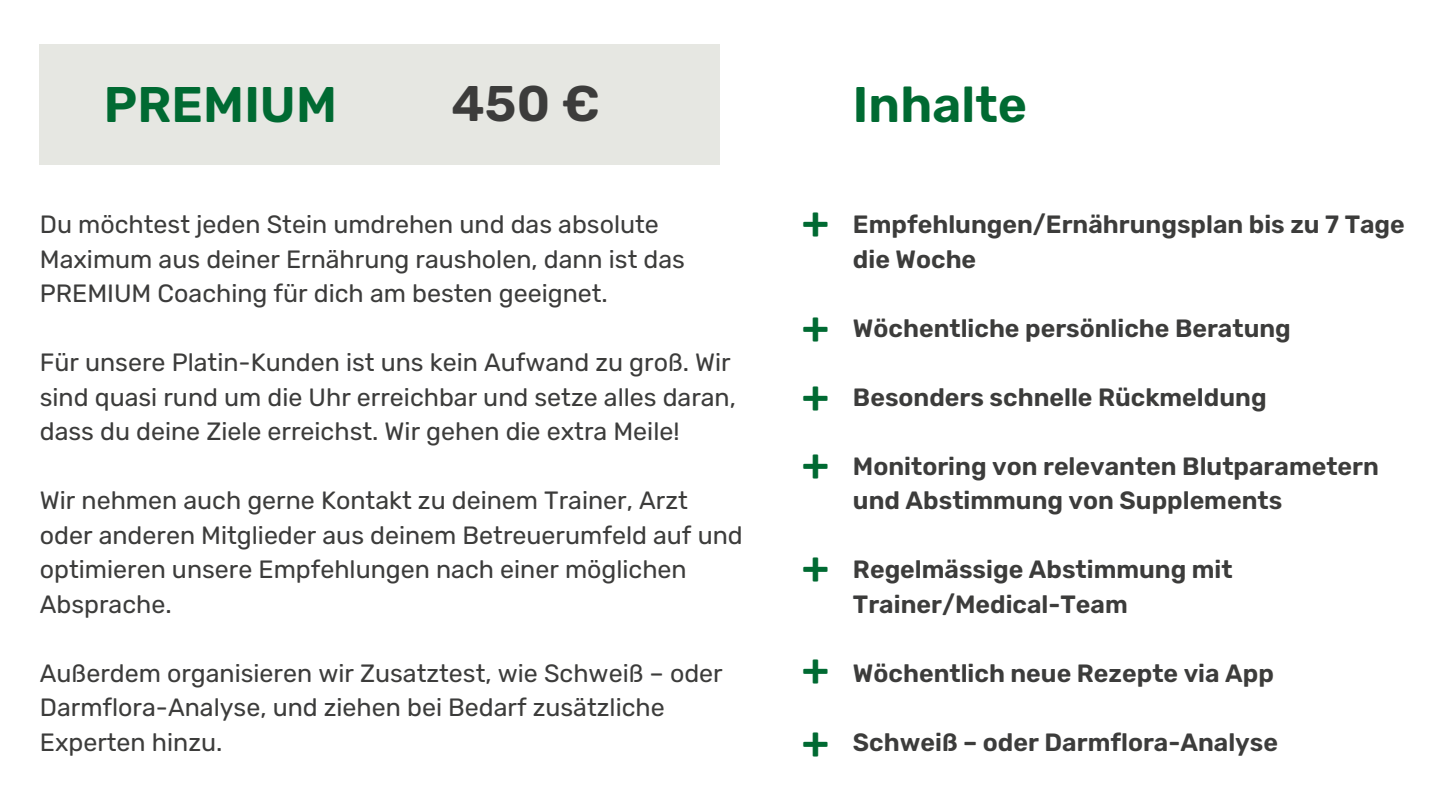
<style>
.page{position:relative;width:1440px;height:810px;background:#fff}
.page>*{position:absolute;margin:0;border:0;box-sizing:border-box;transform-origin:0 0}
.t1{font:600 50px "Rubik";color:#006a32}
.t2{font:600 50px "Rubik";color:#3c3c3b}
.t3{font:600 45px "Rubik";color:#006a32}
.t4{font:25px/34.5px "Rubik";color:#3c3c3b}
.t5{font:600 25px/34.5px "Rubik";color:#3c3c3b}
</style>
<div class="page">
<div style="left:40px;top:45px;width:680px;height:120px;background:#e6e7e2"></div>
<h3 class="t2" style="left:452px;top:75px;width:126px">450 €</h3>
<p class="t1" style="left:104px;top:75px;width:235px">PREMIUM</p>
<p class="t1" style="left:853px;top:75px;width:176px">Inhalte</p>
<h1 class="t4" style="left:40px;top:207px;width:647px">Du möchtest jeden Stein umdrehen und das absolute<br>Maximum aus deiner Ernährung rausholen, dann ist das<br>PREMIUM Coaching für dich am besten geeignet.</h1>
<h2 class="t4" style="left:40px;top:345px;width:698px">Für unsere Platin-Kunden ist uns kein Aufwand zu groß. Wir sind quasi rund um die Uhr erreichbar und setze alles daran, dass du deine Ziele erreichst. Wir gehen die extra Meile!</h2>
<h2 class="t4" style="left:40px;top:483px;width:704px">Wir nehmen auch gerne Kontakt zu deinem Trainer, Arzt oder anderen Mitglieder aus deinem Betreuerumfeld auf und optimieren unsere Empfehlungen nach einer möglichen Absprache.</h2>
<p class="t4" style="left:40px;top:656px;width:684px">Außerdem organisieren wir Zusatztest, wie Schweiß – oder<br>Darmflora-Analyse, und ziehen bei Bedarf zusätzliche<br>Experten hinzu.</p>
<p class="t3" style="left:802px;top:196px;width:29px">+</p>
<p class="t5" style="left:853px;top:207px;width:553px">Empfehlungen/Ernährungsplan bis zu 7 Tage die Woche</p>
<h3 class="t3" style="left:802px;top:301px;width:29px">+</h3>
<p class="t5" style="left:853px;top:311px;width:439px">Wöchentliche persönliche Beratung</p>
<h3 class="t3" style="left:802px;top:370px;width:29px">+</h3>
<p class="t5" style="left:853px;top:380px;width:415px">Besonders schnelle Rückmeldung</p>
<h3 class="t3" style="left:802px;top:438px;width:29px">+</h3>
<p class="t5" style="left:853px;top:449px;width:527px">Monitoring von relevanten Blutparametern und Abstimmung von Supplements</p>
<h3 class="t3" style="left:802px;top:541px;width:29px">+</h3>
<p class="t5" style="left:853px;top:552px;width:381px">Regelmässige Abstimmung mit<br>Trainer/Medical-Team</p>
<h3 class="t3" style="left:802px;top:643px;width:29px">+</h3>
<p class="t5" style="left:853px;top:656px;width:422px">Wöchentlich neue Rezepte via App</p>
<h3 class="t3" style="left:802px;top:715px;width:29px">+</h3>
<p class="t5" style="left:853px;top:725px;width:427px">Schweiß – oder Darmflora-Analyse</p>
</div>
